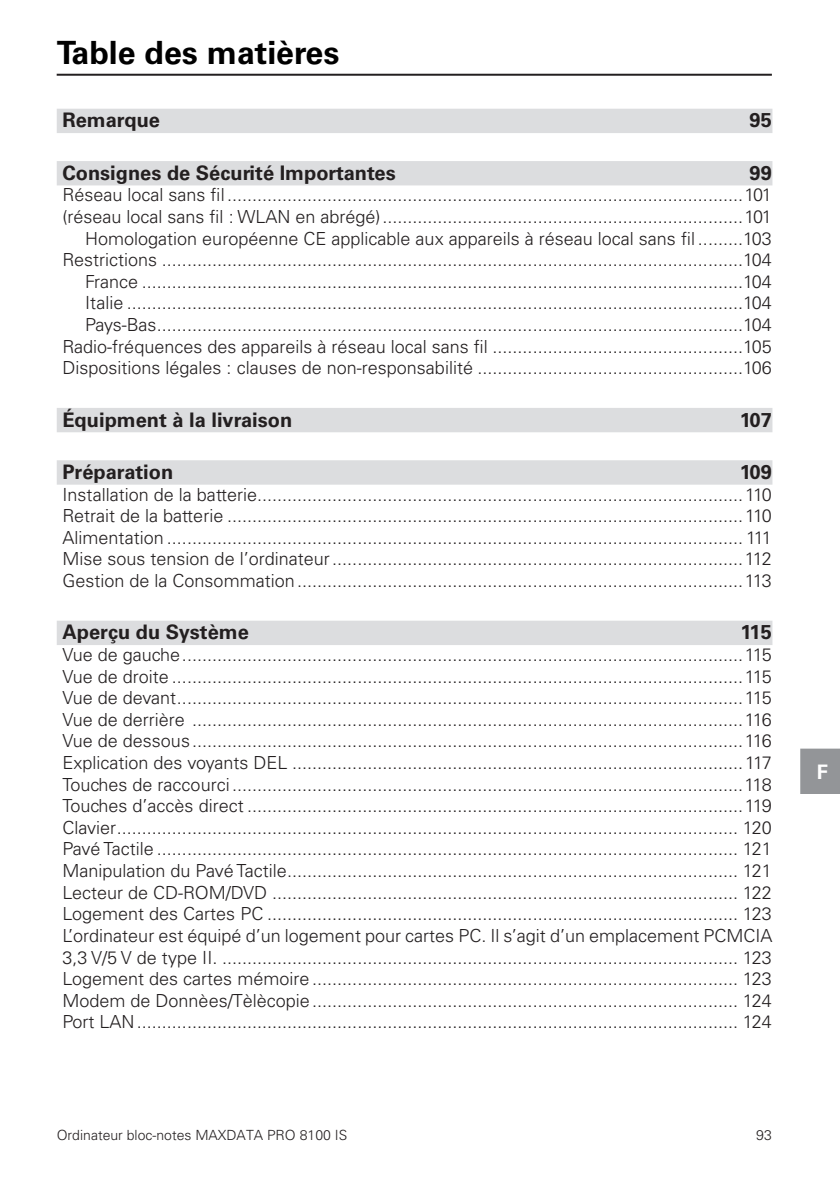
<style>
.page{position:relative;width:840px;height:1191px;background:#fff}
.page>*{position:absolute;margin:0;border:0;box-sizing:border-box;transform-origin:0 0}
.t1{font:700 32px "Univers";color:#000}
.t2{font:700 20px "Univers";color:#231f20}
.t3{font:700 20px "Univers";color:#fff}
.t4{font:300 18px/21.6px "Univers";color:#231f20;text-align:justify}
.t5{font:300 14px "Univers";color:#231f20}
</style>
<div class="page">
<hr style="left:57px;top:74px;width:714px;height:2px;background:#231f20">
<div style="left:800px;top:748px;width:39px;height:46px;background:#939598"></div>
<div style="left:57px;top:109px;width:715px;height:24px;background:#dcdddf"></div>
<div style="left:57px;top:161px;width:715px;height:24px;background:#dcdddf"></div>
<div style="left:57px;top:408px;width:715px;height:24px;background:#dcdddf"></div>
<div style="left:57px;top:460px;width:715px;height:24px;background:#dcdddf"></div>
<div style="left:57px;top:620px;width:715px;height:25px;background:#dcdddf"></div>
<h1 class="t1" style="left:57px;top:34px;width:284px">Table des matières</h1>
<p class="t2" style="left:62px;top:109px;width:99px">Remarque</p>
<p class="t2" style="left:749px;top:109px;width:24px">95</p>
<p class="t2" style="left:62px;top:161px;width:334px">Consignes de Sécurité Importantes</p>
<p class="t2" style="left:749px;top:161px;width:24px">99</p>
<p class="t4" style="left:62px;top:184px;width:710px;text-align:right">Réseau local sans fil .......................................................................................................101 (réseau local sans fil : WLAN en abrégé) ........................................................................101<br>Homologation européenne CE applicable aux appareils à réseau local sans fil .........103<br>Restrictions ....................................................................................................................104<br>France ........................................................................................................................104<br>Italie ...........................................................................................................................104<br>Pays-Bas .....................................................................................................................104<br>Radio-fréquences des appareils à réseau local sans fil ..................................................105<br>Dispositions légales : clauses de non-responsabilité .....................................................106</p>
<p class="t2" style="left:62px;top:408px;width:231px">Équipment à la livraison</p>
<p class="t2" style="left:739px;top:408px;width:34px">107</p>
<p class="t2" style="left:62px;top:460px;width:112px">Préparation</p>
<p class="t2" style="left:739px;top:460px;width:34px">109</p>
<p class="t4" style="left:62px;top:483px;width:710px">Installation de la batterie .................................................................................................110<br>Retrait de la batterie .......................................................................................................110<br>Alimentation ................................................................................................................... 111<br>Mise sous tension de l’ordinateur ..................................................................................112<br>Gestion de la Consommation .........................................................................................113</p>
<p class="t2" style="left:62px;top:620px;width:188px">Aperçu du Système</p>
<p class="t2" style="left:740px;top:620px;width:33px">115</p>
<p class="t4" style="left:62px;top:644px;width:711px">Vue de gauche ................................................................................................................115<br>Vue de droite ..................................................................................................................115<br>Vue de devant .................................................................................................................115<br>Vue de derrière ..............................................................................................................116<br>Vue de dessous ..............................................................................................................116<br>Explication des voyants DEL ..........................................................................................117<br>Touches de raccourci ......................................................................................................118<br>Touches d’accès direct ...................................................................................................119<br>Clavier ............................................................................................................................ 120<br>Pavé Tactile .................................................................................................................... 121<br>Manipulation du Pavé Tactile .......................................................................................... 121<br>Lecteur de CD-ROM/DVD ............................................................................................. 122<br>Logement des Cartes PC .............................................................................................. 123<br>L’ordinateur est équipé d’un logement pour cartes PC. Il s’agit d’un emplacement PCMCIA 3,3 V/5 V de type II. ....................................................................................................... 123<br>Logement des cartes mémoire ..................................................................................... 123<br>Modem de Donnèes/Tèlècopie ..................................................................................... 124<br>Port LAN ........................................................................................................................ 124</p>
<p class="t5" style="left:57px;top:1126px;width:292px">Ordinateur bloc-notes MAXDATA PRO 8100 IS</p>
<p class="t5" style="left:755px;top:1126px;width:17px">93</p>
<p class="t3" style="left:816px;top:760px;width:13px">F</p>
</div>
